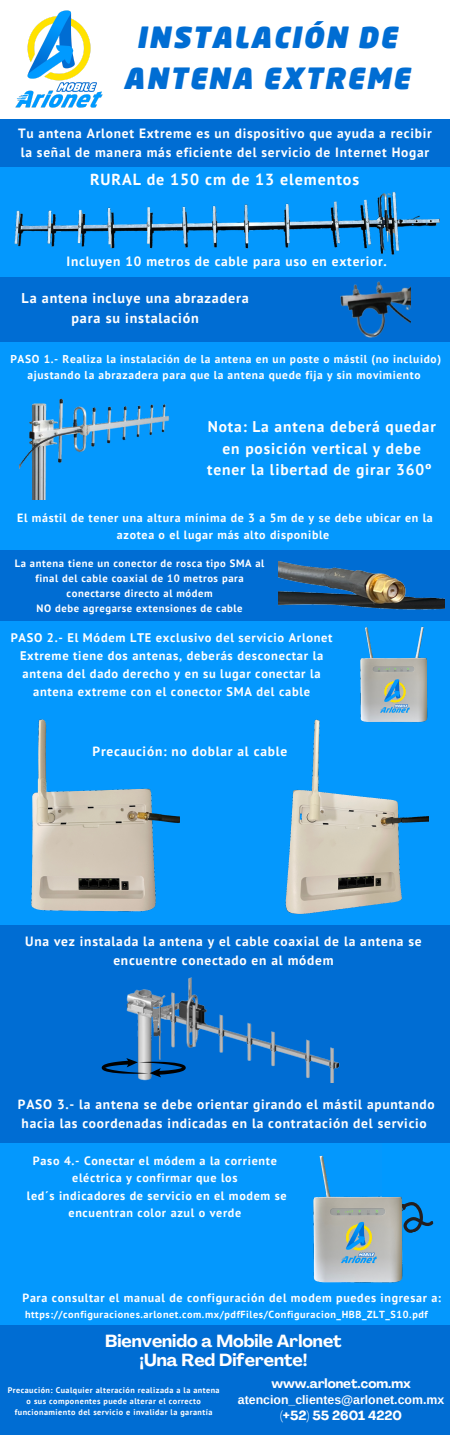
<style>
.page{position:relative;width:450px;height:1435px;background:#fff}
.page>*{position:absolute;margin:0;border:0;box-sizing:border-box;transform-origin:0 0}
.t1{font:italic 900 28.65px/41px "Neo Sans";letter-spacing:.065em;color:#006dd3;text-align:center}
.t2{font:700 17.25px "Agrandir";color:#fff}
.t3{font:700 16.05px "PT Sans";letter-spacing:.055em;color:#fff}
.t4{font:700 15.45px/21.8px "PT Sans";letter-spacing:.055em;color:#fff;text-align:center}
.t5{font:700 14.17px/20px "PT Sans";letter-spacing:.055em;color:#fff;text-align:center}
.t6{font:700 13.42px/19.1px "PT Sans";letter-spacing:.055em;color:#fff}
.t7{font:700 13.05px "Agrandir";color:#fff}
.t8{font:700 12.45px/17.7px "PT Sans";letter-spacing:.055em;color:#fff;text-align:center}
.t9{font:700 12.3px "Arimo";color:#fff}
.t10{font:700 12.15px/17.2px "PT Sans";letter-spacing:.055em;color:#fff;text-align:center}
.t11{font:700 12px "PT Sans";letter-spacing:.055em;color:#fff}
.t12{font:700 11.93px/16.8px "PT Sans";letter-spacing:.055em;color:#fff;text-align:center}
.t13{font:700 11.48px/15.8px "PT Sans";letter-spacing:.055em;color:#fff;text-align:center}
.t14{font:700 10.65px/15.1px "PT Sans";letter-spacing:.055em;color:#fff;text-align:center}
.t15{font:700 10.2px "PT Sans";letter-spacing:.055em;color:#fff}
.t16{font:700 8.18px/11.5px "PT Sans";letter-spacing:.055em;color:#fff;text-align:center}
</style>
<div class="page">
<div style="left:0;top:0;width:450px;height:1434px;background:#0498fd"></div>
<div style="left:0;top:119px;width:450px;height:48px;background:#006dd3"></div>
<div style="left:0;top:0;width:450px;height:119px;background:#fff"></div>
<div style="left:0;top:1325px;width:450px;height:109px;background:#006dd3"></div>
<img style="left:14px;top:192px;width:425px;height:63px">
<div style="left:0;top:277px;width:450px;height:64px;background:#006dd3"></div>
<img style="left:340px;top:281px;width:71px;height:57px">
<img style="left:19px;top:398px;width:150px;height:102px">
<div style="left:0;top:924px;width:450px;height:218px;background:#006dd3"></div>
<img style="left:126px;top:977px;width:214px;height:105px">
<svg style="left:102px;top:1058px;width:84px;height:19px"></svg>
<div style="left:0;top:550px;width:450px;height:71px;background:#006dd3"></div>
<img style="left:278px;top:561px;width:166px;height:49px">
<img style="left:360px;top:626px;width:68px;height:88px">
<img style="left:377px;top:672px;width:36px;height:42px">
<svg style="left:409px;top:1202px;width:25px;height:31px"></svg>
<img style="left:313px;top:1155px;width:96px;height:128px">
<img style="left:337px;top:1213px;width:45px;height:58px">
<div style="left:382px;top:1143px;width:18px;height:53px;background:#09f"></div>
<img style="left:31px;top:719px;width:149px;height:193px">
<img style="left:285px;top:714px;width:144px;height:200px">
<img style="left:15px;top:10px;width:88px;height:98px">
<p class="t1" style="left:124px;top:16px;width:288px">INSTALACIÓN DE<br>ANTENA EXTREME</p>
<p class="t6" style="left:18px;top:123px;width:415px">Tu antena Arlonet Extreme es un dispositivo que ayuda a recibir la señal de manera más eficiente del servicio de Internet Hogar</p>
<p class="t3" style="left:90px;top:169px;width:271px">RURAL de 150 cm de 13 elementos</p>
<p class="t6" style="left:67px;top:251px;width:322px">Incluyen 10 metros de cable para uso en exterior.</p>
<p class="t5" style="left:22px;top:287px;width:229px">La antena incluye una abrazadera para su instalación</p>
<p class="t13" style="left:10px;top:351px;width:432px">PASO 1.- Realiza la instalación de la antena en un poste o mástil (no incluido) ajustando la abrazadera para que la antena quede fija y sin movimiento</p>
<p class="t4" style="left:207px;top:415px;width:230px">Nota: La antena deberá quedar en posición vertical y debe tener la libertad de girar 360º</p>
<p class="t12" style="left:17px;top:509px;width:417px">El mástil de tener una altura mínima de 3 a 5m de y se debe ubicar en la azotea o el lugar más alto disponible</p>
<p class="t14" style="left:15px;top:555px;width:251px">La antena tiene un conector de rosca tipo SMA al final del cable coaxial de 10 metros para conectarse directo al módem</p>
<p class="t14" style="left:37px;top:600px;width:208px">NO debe agregarse extensiones de cable</p>
<p class="t8" style="left:11px;top:629px;width:323px">PASO 2.- El Módem LTE exclusivo del servicio Arlonet Extreme tiene dos antenas, deberás desconectar la antena del dado derecho y en su lugar conectar la antena extreme con el conector SMA del cable</p>
<p class="t6" style="left:93px;top:742px;width:196px">Precaución: no doblar al cable</p>
<p class="t6" style="left:25px;top:931px;width:398px;text-align:center">Una vez instalada la antena y el cable coaxial de la antena se encuentre conectado en al módem</p>
<p class="t6" style="left:18px;top:1094px;width:418px">PASO 3.- la antena se debe orientar girando el mástil apuntando hacia las coordenadas indicadas en la contratación del servicio</p>
<p class="t10" style="left:33px;top:1152px;width:245px">Paso 4.- Conectar el módem a la corriente eléctrica y confirmar que los</p>
<p class="t10" style="left:27px;top:1186px;width:261px">led´s indicadores de servicio en el modem se encuentran color azul o verde</p>
<p class="t11" style="left:23px;top:1289px;width:420px">Para consultar el manual de configuración del modem puedes ingresar a:</p>
<p class="t15" style="left:25px;top:1307px;width:404px">https://configuraciones.arlonet.com.mx/pdfFiles/Configuracion_HBB_ZLT_S10.pdf</p>
<p class="t2" style="left:105px;top:1334px;width:238px">Bienvenido a Mobile Arlonet</p>
<p class="t2" style="left:139px;top:1352px;width:170px">¡Una Red Diferente!</p>
<p class="t7" style="left:271px;top:1378px;width:141px">www.arlonet.com.mx</p>
<p class="t9" style="left:238px;top:1392px;width:208px">atencion_clientes@arlonet.com.mx</p>
<p class="t7" style="left:280px;top:1410px;width:124px">(+52) 55 2601 4220</p>
<p class="t16" style="left:8px;top:1383px;width:214px">Precaución: Cualquier alteración realizada a la antena o sus componentes puede alterar el correcto funcionamiento del servicio e invalidar la garantía</p>
</div>
